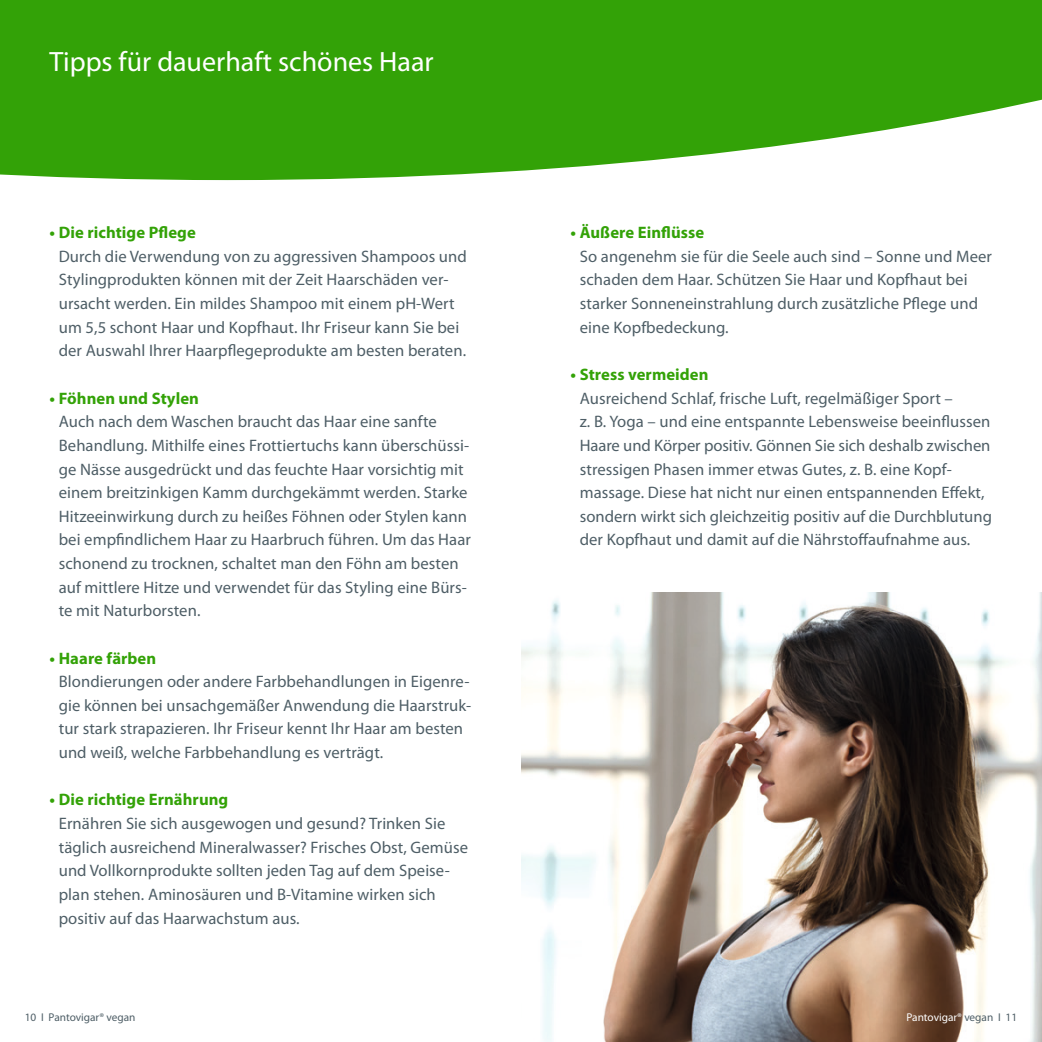
<style>
.page{position:relative;width:1042px;height:1042px;background:#fff}
.page>*{position:absolute;margin:0;border:0;box-sizing:border-box;transform-origin:0 0}
.t1{font:28px "Myriad Pro";color:#fff}
.t2{font:16.62px/23.6px "Myriad Pro";letter-spacing:.005em;color:#4e5e66}
.t3{font:700 16.62px "Myriad Pro";letter-spacing:.005em;color:#33a207}
.t4{font:11.2px "Myriad Pro";color:#4e5e66}
.t5{font:11.2px "Myriad Pro";color:#fff}
.s1{color:#4e5e66}
</style>
<div class="page">
<img style="left:521px;top:593px;width:521px;height:449px">
<svg style="left:0;top:0;width:1042px;height:181px;background:#4aac23"></svg>
<h1 class="t1" style="left:50px;top:46px;width:385px">Tipps für dauerhaft schönes Haar</h1>
<p class="t3" style="left:50px;top:223px;width:148px">• Die richtige Pflege</p>
<p class="t2" style="left:59px;top:245px;width:410px">Durch die Verwendung von zu aggressiven Shampoos und Stylingprodukten können mit der Zeit Haarschäden ver&shy;ursacht werden. Ein mildes Shampoo mit einem pH-Wert um 5,5 schont Haar und Kopfhaut. Ihr Friseur kann Sie bei der Auswahl Ihrer Haarpflegeprodukte am besten beraten.</p>
<p class="t3" style="left:50px;top:389px;width:151px">• Föhnen und Stylen</p>
<p class="t2" style="left:59px;top:410px;width:413px">Auch nach dem Waschen braucht das Haar eine sanfte Behandlung. Mithilfe eines Frottiertuchs kann überschüssi&shy;ge Nässe ausgedrückt und das feuchte Haar vorsichtig mit einem breitzinkigen Kamm durchgekämmt werden. Starke Hitzeeinwirkung durch zu heißes Föhnen oder Stylen kann bei empfindlichem Haar zu Haarbruch führen. Um das Haar schonend zu trocknen, schaltet man den Föhn am besten auf mittlere Hitze und verwendet für das Styling eine Bürs&shy;te mit Naturborsten.</p>
<p class="t3" style="left:50px;top:648px;width:108px">• Haare färben</p>
<p class="t2" style="left:59px;top:670px;width:414px">Blondierungen oder andere Farbbehandlungen in Eigenre&shy;gie können bei unsachgemäßer Anwendung die Haarstruk&shy;tur stark strapazieren. Ihr Friseur kennt Ihr Haar am besten und weiß, welche Farbbehandlung es verträgt.</p>
<p class="t3" style="left:50px;top:790px;width:180px">• Die richtige Ernährung</p>
<p class="t2" style="left:59px;top:812px;width:411px">Ernähren Sie sich ausgewogen und gesund? Trinken Sie täglich ausreichend Mineralwasser? Frisches Obst, Gemüse und Vollkornprodukte sollten jeden Tag auf dem Speise&shy;plan stehen. Aminosäuren und B-Vitamine wirken sich positiv auf das Haarwachstum aus.</p>
<p class="t3" style="left:570px;top:223px;width:135px">• Äußere Einflüsse</p>
<p class="t2" style="left:580px;top:245px;width:414px">So angenehm sie für die Seele auch sind – Sonne und Meer schaden dem Haar. Schützen Sie Haar und Kopfhaut bei starker Sonneneinstrahlung durch zusätzliche Pflege und eine Kopfbedeckung.</p>
<p class="t3" style="left:570px;top:365px;width:139px">• Stress vermeiden</p>
<p class="t2" style="left:580px;top:386px;width:414px">Ausreichend Schlaf, frische Luft, regelmäßiger Sport –<br>z. B. Yoga – und eine entspannte Lebensweise beeinflussen Haare und Körper positiv. Gönnen Sie sich deshalb zwischen stressigen Phasen immer etwas Gutes, z. B. eine Kopf&shy;massage. Diese hat nicht nur einen entspannenden Effekt, sondern wirkt sich gleichzeitig positiv auf die Durchblutung der Kopfhaut und damit auf die Nährstoffaufnahme aus.</p>
<p class="t4" style="left:25px;top:1011px;width:112px">10 I Pantovigar® vegan</p>
<p class="t5" style="left:906px;top:1011px;width:112px">Pantovigar® <span class="s1">vegan I 11</span></p>
</div>
